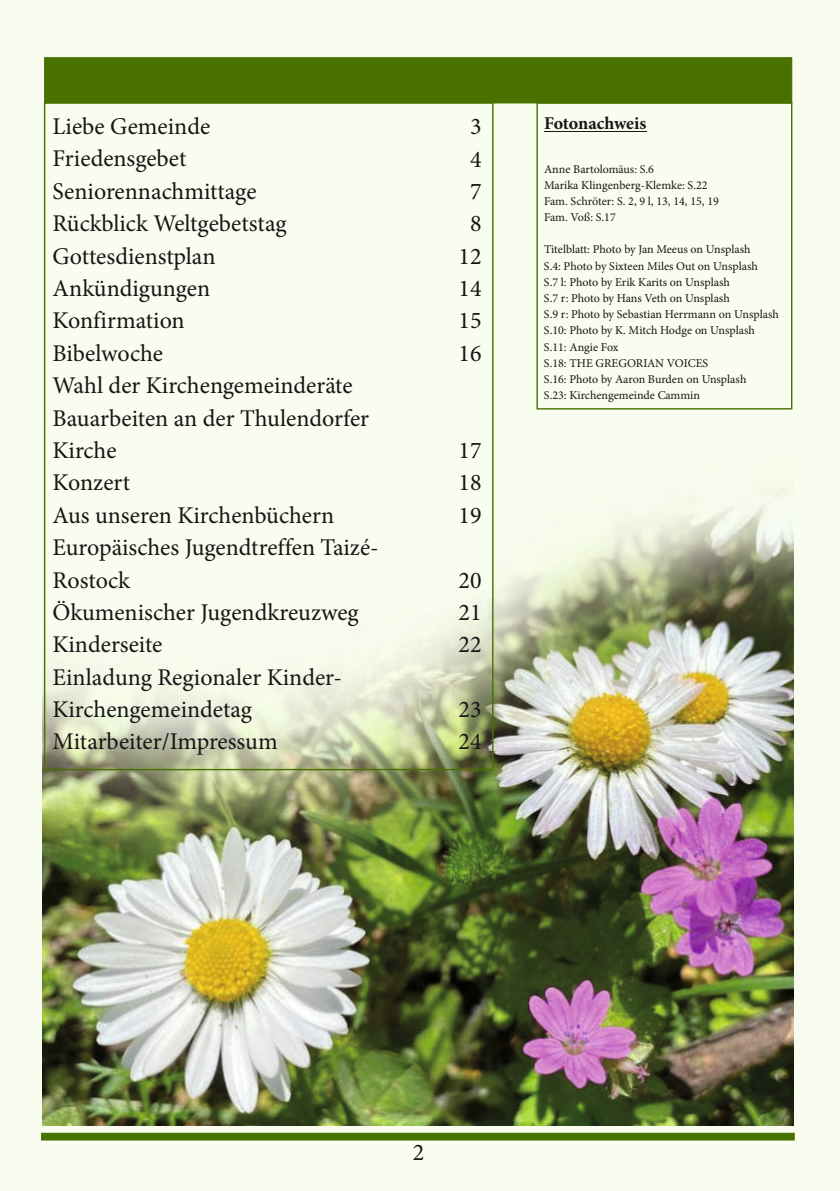
<style>
.page{position:relative;width:840px;height:1191px;background:#fff}
.page>*{position:absolute;margin:0;border:0;box-sizing:border-box;transform-origin:0 0}
.t1{font:24px/32.4px "Minion Pro";color:#151616}
.t2{font:700 18px "Minion Pro";color:#151616}
.t3{font:12px/16.2px "Minion Pro";color:#151616}
</style>
<div class="page">
<div style="left:0;top:0;width:839px;height:1191px;background:#f8fdef"></div>
<img style="left:42px;top:403px;width:751px;height:722px">
<div style="left:536px;top:102px;width:256px;height:307px;border:1px solid #487100"></div>
<div style="left:44px;top:57px;width:747px;height:46px;background:#487100;border:1px solid #487100"></div>
<div style="left:41px;top:1132px;width:753px;height:8px;background:#487100;border:1px solid #487100"></div>
<hr style="left:543px;top:131px;width:103px;height:1px;background:#151616">
<p class="t1" style="left:52px;top:110px;width:327px">Liebe Gemeinde<br>Friedensgebet<br>Seniorennachmittage<br>Rückblick Weltgebetstag<br>Gottesdienstplan<br>Ankündigungen<br>Konfirmation<br>Bibelwoche<br>Wahl der Kirchengemeinderäte<br>Bauarbeiten an der Thulendorfer<br>Kirche<br>Konzert<br>Aus unseren Kirchenbüchern<br>Europäisches Jugendtreffen Taizé-<br>Rostock<br>Ökumenischer Jugendkreuzweg<br>Kinderseite<br>Einladung Regionaler Kinder-<br>Kirchengemeindetag<br>Mitarbeiter/Impressum</p>
<h1 class="t1" style="left:458px;top:110px;width:25px;text-align:center">3<br>4<br>7<br>8<br>12<br>14<br>15<br>16</h1>
<h1 class="t1" style="left:458px;top:434px;width:25px;text-align:justify">17<br>18<br>19</h1>
<h1 class="t1" style="left:458px;top:564px;width:25px;text-align:justify">20<br>21<br>22</h1>
<h1 class="t1" style="left:458px;top:693px;width:25px">23<br>24</h1>
<h2 class="t2" style="left:543px;top:111px;width:104px">Fotonachweis</h2>
<p class="t3" style="left:543px;top:161px;width:176px">Anne Bartolomäus: S.6<br>Marika Klingenberg-Klemke: S.22<br>Fam. Schröter: S. 2, 9 l, 13, 14, 15, 19<br>Fam. Voß: S.17</p>
<p class="t3" style="left:543px;top:242px;width:236px">Titelblatt: Photo by Jan Meeus on Unsplash<br>S.4: Photo by Sixteen Miles Out on Unsplash<br>S.7 l: Photo by Erik Karits on Unsplash<br>S.7 r: Photo by Hans Veth on Unsplash<br>S.9 r: Photo by Sebastian Herrmann on Unsplash S.10: Photo by K. Mitch Hodge on Unsplash S.11: Angie Fox<br>S.18: THE GREGORIAN VOICES<br>S.16: Photo by Aaron Burden on Unsplash<br>S.23: Kirchengemeinde Cammin</p>
<h1 class="t1" style="left:412px;top:1136px;width:13px">2</h1>
</div>
